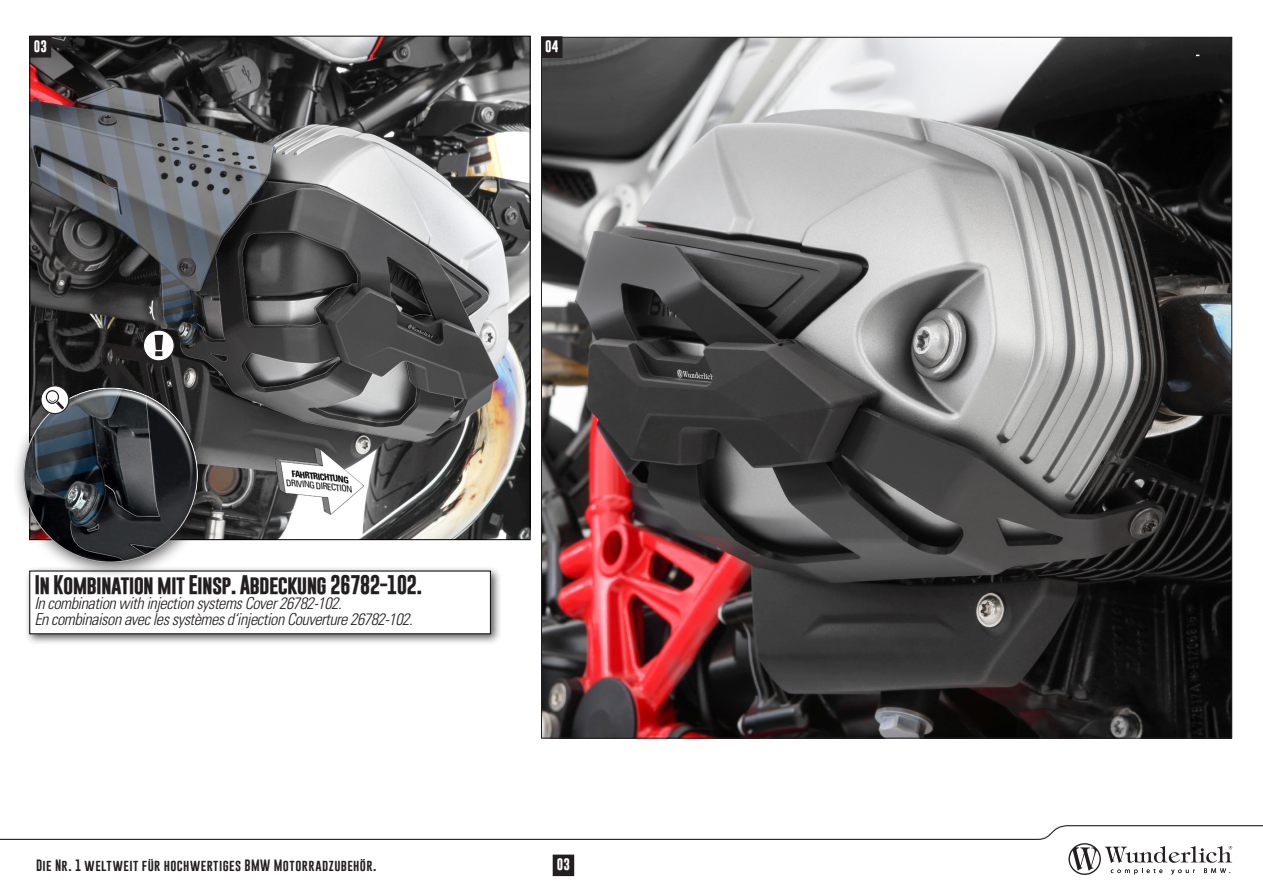
<style>
.page{position:relative;width:1263px;height:893px;background:#fff}
.page>*{position:absolute;margin:0;border:0;box-sizing:border-box;transform-origin:0 0}
.t1{font:700 19.5px "Gobold";letter-spacing:-.04em;color:#231f20}
.t2{font:italic 300 condensed 16.5px "Univers LT Std";letter-spacing:-.03em;color:#231f20}
.t3{font:12px "Gobold";letter-spacing:.035em;color:#231f20}
.t4{font:700 12px "Gobold";color:#fff}
.t5{font:italic condensed 9px "Univers LT Std";color:#000}
.t6{font:italic 700 condensed 9px "Univers LT Std";color:#000}
</style>
<div class="page">
<svg style="left:0;top:825px;width:1263px;height:50px"></svg>
<img style="left:31px;top:38px;width:497px;height:500px">
<img style="left:543px;top:39px;width:687px;height:697px">
<div style="left:553px;top:855px;width:21px;height:21px;background:#231f20"></div>
<div style="left:30px;top:37px;width:21px;height:20px;background:#231f20"></div>
<div style="left:30px;top:36px;width:21px;height:21px;border:1px solid #231f20"></div>
<div style="left:541px;top:37px;width:21px;height:20px;background:#231f20"></div>
<div style="left:541px;top:36px;width:21px;height:22px;border:1px solid #231f20"></div>
<div style="left:143px;top:330px;width:31px;height:31px;background:#fff;border-radius:50%"></div>
<div style="left:143px;top:330px;width:32px;height:31px;border:1px solid #231f20;border-radius:50%"></div>
<svg style="left:155px;top:335px;width:8px;height:21px"></svg>
<div style="left:24px;top:565px;width:478px;height:80px;background:#231f20;opacity:.75"></div>
<div style="left:30px;top:571px;width:460px;height:63px;background:#fff"></div>
<div style="left:12px;top:377px;width:203px;height:203px;background:#231f20;opacity:.75"></div>
<div style="left:22px;top:386px;width:178px;height:178px;background:#231f20;opacity:.75"></div>
<svg style="left:41px;top:386px;width:28px;height:28px"></svg>
<div style="left:40px;top:385px;width:29px;height:29px;border:1px solid #231f20;border-radius:50%"></div>
<svg style="left:46px;top:390px;width:18px;height:19px"></svg>
<p class="t4" style="left:34px;top:38px;width:15px">03</p>
<p class="t4" style="left:545px;top:39px;width:15px">04</p>
<p class="t6" style="left:293px;top:468px;width:59px;rotate:6deg">FAHRTRICHTUNG</p>
<p class="t5" style="left:288px;top:477px;width:68px;rotate:6deg">DRIVING DIRECTION</p>
<p class="t1" style="left:34px;top:572px;width:389px">In Kombination mit Einsp. Abdeckung 26782-102.</p>
<p class="t2" style="left:34px;top:593px;width:309px">In combination with injection systems Cover 26782-102.</p>
<p class="t2" style="left:34px;top:610px;width:380px">En combinaison avec les systèmes d‘injection Couverture 26782-102.</p>
<p class="t3" style="left:36px;top:858px;width:342px">Die Nr. 1 weltweit für hochwertiges BMW Motorradzubehör.</p>
<p class="t4" style="left:557px;top:857px;width:15px">03</p>
</div>
